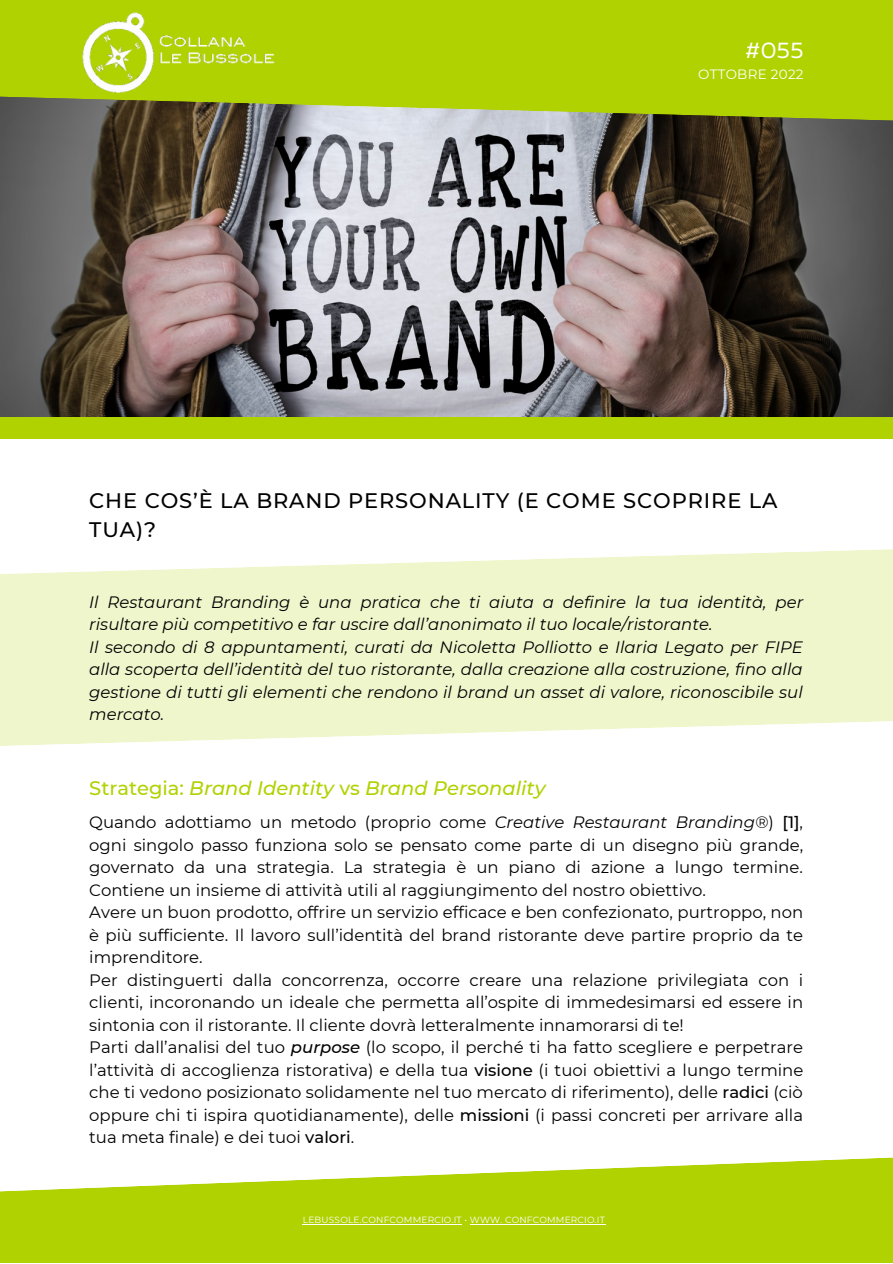
<style>
.page{position:relative;width:893px;height:1264px;background:#fff}
.page>*{position:absolute;margin:0;border:0;box-sizing:border-box;transform-origin:0 0}
.t1{font:22.5px "Muller";color:#fff}
.t2{font:500 21px/29.2px "Montserrat";letter-spacing:.04em;color:#000}
.t3{font:italic 500 19.5px "Montserrat";color:#b1d201}
.t4{font:16.5px/22.5px "Montserrat";color:#000}
.t5{font:italic 16.5px/22.5px "Montserrat";color:#000}
.t6{font:13.5px "Montserrat";letter-spacing:.02em;color:#fff}
.t7{font:9px "Montserrat";letter-spacing:.02em;color:#fff}
.s1{font-style:normal}
.s2{font-style:italic}
.s3{font-weight:500}
.s4{font-weight:500;font-style:italic}
</style>
<div class="page">
<div style="left:0;top:402px;width:892px;height:36px;background:#b1d201"></div>
<svg style="left:0;top:549px;width:892px;height:197px;background:#f1f7d2"></svg>
<svg style="left:0;top:1157px;width:892px;height:105px;fill:#b1d201"></svg>
<hr style="left:303px;top:1223px;width:159px;height:1px;background:#fff">
<hr style="left:470px;top:1223px;width:135px;height:1px;background:#fff">
<img style="left:0;top:126px;width:892px;height:290px">
<svg style="left:0;top:0;width:892px;height:126px;background:#adca12"></svg>
<img style="left:59px;top:0;width:236px;height:192px">
<h1 class="t1" style="left:745px;top:41px;width:59px">#055</h1>
<p class="t6" style="left:698px;top:65px;width:107px">OTTOBRE 2022</p>
<p class="t2" style="left:89px;top:486px;width:689px">CHE COS’È LA BRAND PERSONALITY (E COME SCOPRIRE LA<br>TUA)?</p>
<p class="t5" style="left:89px;top:590px;width:715px">Il Restaurant Branding è una pratica che ti aiuta a definire la tua identità, per risultare più competitivo e far uscire dall’anonimato il tuo locale/ristorante.<br>Il secondo di 8 appuntamenti, curati da Nicoletta Polliotto e Ilaria Legato per FIPE alla scoperta dell’identità del tuo ristorante, dalla creazione alla costruzione, fino alla gestione di tutti gli elementi che rendono il brand un asset di valore, riconoscibile sul mercato.</p>
<p class="t3" style="left:89px;top:775px;width:458px"><span class="s1">Strategia:</span> Brand Identity <span class="s1">vs</span> Brand Personality</p>
<p class="t4" style="left:89px;top:811px;width:715px">Quando adottiamo un metodo (proprio come <span class="s2">Creative Restaurant Branding®</span>) <span class="s3">[1]</span>, ogni singolo passo funziona solo se pensato come parte di un disegno più grande, governato da una strategia. La strategia è un piano di azione a lungo termine.<br>Contiene un insieme di attività utili al raggiungimento del nostro obiettivo.<br>Avere un buon prodotto, offrire un servizio efficace e ben confezionato, purtroppo, non è più sufficiente. Il lavoro sull’identità del brand ristorante deve partire proprio da te imprenditore.<br>Per distinguerti dalla concorrenza, occorre creare una relazione privilegiata con i clienti, incoronando un ideale che permetta all’ospite di immedesimarsi ed essere in sintonia con il ristorante. Il cliente dovrà letteralmente innamorarsi di te!<br>Parti dall’analisi del tuo <span class="s4">purpose</span> (lo scopo, il perché ti ha fatto scegliere e perpetrare l’attività di accoglienza ristorativa) e della tua <span class="s3">visione</span> (i tuoi obiettivi a lungo termine che ti vedono posizionato solidamente nel tuo mercato di riferimento), delle <span class="s3">radici</span> (ciò oppure chi ti ispira quotidianamente), delle <span class="s3">missioni</span> (i passi concreti per arrivare alla tua meta finale) e dei tuoi <span class="s3">valori</span>.</p>
<p class="t7" style="left:303px;top:1214px;width:303px">LEBUSSOLE.CONFCOMMERCIO.IT • WWW. CONFCOMMERCIO.IT</p>
</div>
